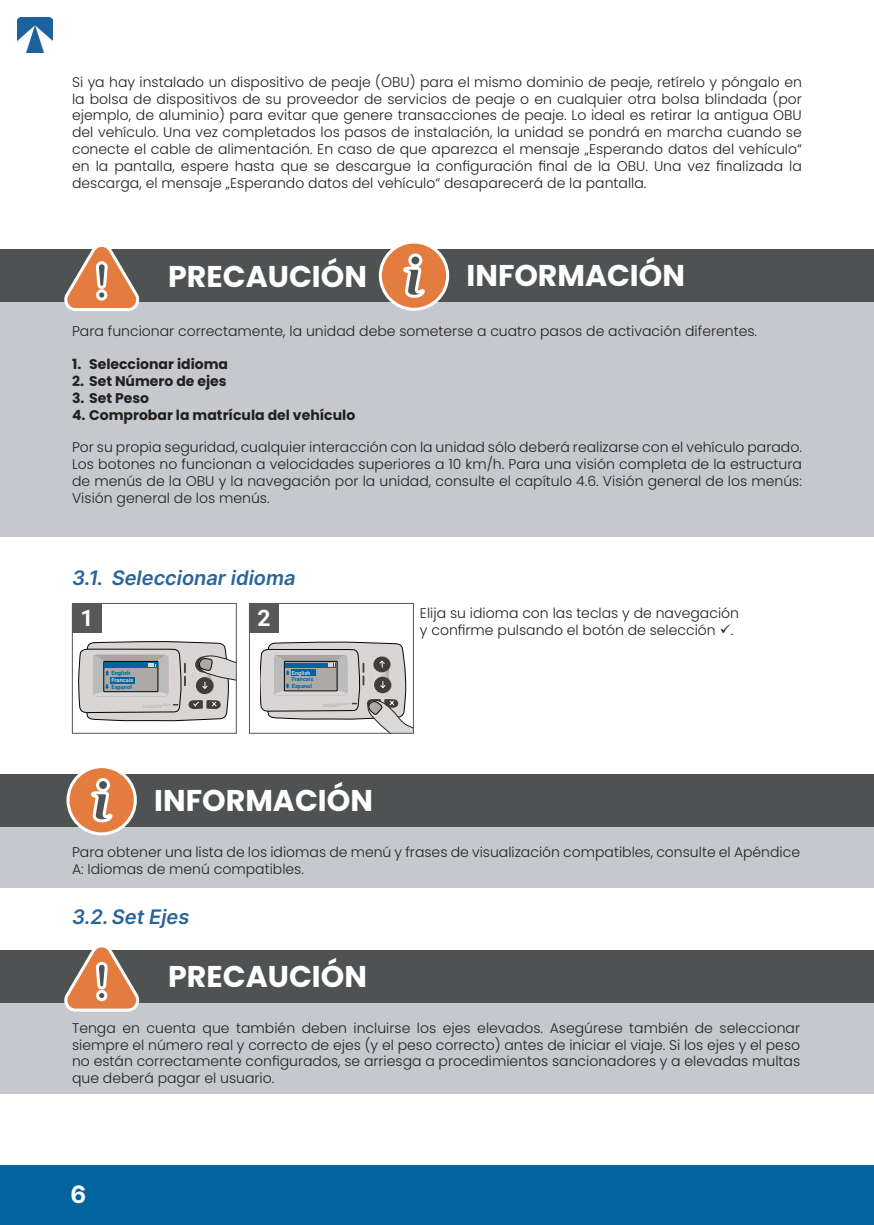
<style>
.page{position:relative;width:874px;height:1225px;background:#fff}
.page>*{position:absolute;margin:0;border:0;box-sizing:border-box;transform-origin:0 0}
.t1{font:700 30px "Poppins";color:#fff}
.t2{font:24px "Inter";color:#fff}
.t3{font:700 22.8px "Roboto";color:#fff}
.t4{font:20px "Inter";color:#27659b}
.t5{font:300 14px/16.8px "Poppins";color:#231f20;text-align:justify}
.t6{font:700 14px "Poppins";color:#231f20}
.t7{font:700 5.8px "Roboto";color:#00649e}
.t8{font:700 5.8px "Roboto";color:#d8d5d4}
.t9{font:700 5.6px/6.6px "Roboto";color:#00649e}
.t10{font:700 5.6px "Roboto";color:#d8d5d4}
</style>
<div class="page">
<div style="left:0;top:1165px;width:873px;height:60px;background:#00649e"></div>
<hr style="left:873px;top:1165px;width:1px;height:60px;background:#00649e">
<img style="left:17px;top:17px;width:35px;height:35px">
<div style="left:0;top:249px;width:873px;height:287px;background:#c5c9ce"></div>
<div style="left:0;top:249px;width:873px;height:53px;background:#4f5252"></div>
<svg style="left:64px;top:246px;width:76px;height:65px"></svg>
<svg style="left:378px;top:243px;width:72px;height:68px"></svg>
<svg style="left:260px;top:641px;width:151px;height:90px"></svg>
<div style="left:249px;top:603px;width:164px;height:130px;border:1px solid #57585a"></div>
<div style="left:249px;top:603px;width:30px;height:30px;background:#57585a"></div>
<div style="left:72px;top:603px;width:30px;height:30px;background:#57585a"></div>
<svg style="left:79px;top:641px;width:155px;height:80px"></svg>
<div style="left:110px;top:676px;width:25px;height:7px;background:#00649e"></div>
<div style="left:72px;top:603px;width:164px;height:130px;border:1px solid #57585a"></div>
<div style="left:0;top:774px;width:873px;height:114px;background:#c5c9ce"></div>
<div style="left:0;top:774px;width:873px;height:52px;background:#4f5252"></div>
<svg style="left:65px;top:768px;width:73px;height:68px"></svg>
<div style="left:0;top:950px;width:873px;height:143px;background:#c5c9ce"></div>
<hr style="left:873px;top:444px;width:1px;height:131px;background:#8b939d">
<div style="left:0;top:950px;width:873px;height:52px;background:#4f5252"></div>
<hr style="left:873px;top:444px;width:1px;height:53px;background:#4f5252">
<svg style="left:61px;top:947px;width:81px;height:65px"></svg>
<p class="t5" style="left:72px;top:73px;width:731px">Si ya hay instalado un dispositivo de peaje (OBU) para el mismo dominio de peaje, retírelo y póngalo en la bolsa de dispositivos de su proveedor de servicios de peaje o en cualquier otra bolsa blindada (por ejemplo, de aluminio) para evitar que genere transacciones de peaje. Lo ideal es retirar la antigua OBU del vehículo. Una vez completados los pasos de instalación, la unidad se pondrá en marcha cuando se conecte el cable de alimentación. En caso de que aparezca el mensaje „Esperando datos del vehículo“ en la pantalla, espere hasta que se descargue la configuración final de la OBU. Una vez finalizada la descarga, el mensaje „Esperando datos del vehículo“ desaparecerá de la pantalla.</p>
<h1 class="t1" style="left:466px;top:258px;width:220px">INFORMACIÓN</h1>
<h1 class="t1" style="left:168px;top:259px;width:200px">PRECAUCIÓN</h1>
<p class="t5" style="left:72px;top:323px;width:686px">Para funcionar correctamente, la unidad debe someterse a cuatro pasos de activación diferentes.</p>
<p class="t6" style="left:72px;top:356px;width:157px">1. Seleccionar idioma</p>
<p class="t6" style="left:72px;top:373px;width:156px">2. Set Número de ejes</p>
<p class="t6" style="left:72px;top:390px;width:78px">3. Set Peso</p>
<p class="t6" style="left:72px;top:407px;width:284px">4. Comprobar la matrícula del vehículo</p>
<p class="t5" style="left:72px;top:439px;width:731px">Por su propia seguridad, cualquier interacción con la unidad sólo deberá realizarse con el vehículo parado.<br>Los botones no funcionan a velocidades superiores a 10 km/h. Para una visión completa de la estructura de menús de la OBU y la navegación por la unidad, consulte el capítulo 4.6. Visión general de los menús:<br>Visión general de los menús.</p>
<h3 class="t4" style="left:72px;top:563px;width:225px">3.1. Seleccionar idioma</h3>
<h3 class="t3" style="left:80px;top:602px;width:15px">1</h3>
<h3 class="t3" style="left:257px;top:602px;width:15px">2</h3>
<p class="t7" style="left:111px;top:669px;width:20px">English</p>
<p class="t8" style="left:111px;top:676px;width:23px">Francais</p>
<p class="t7" style="left:111px;top:683px;width:22px">Espanol</p>
<p class="t10" style="left:292px;top:669px;width:20px">English</p>
<p class="t9" style="left:292px;top:676px;width:23px">Francais<br>Espanol</p>
<p class="t5" style="left:420px;top:604px;width:320px">Elija su idioma con las teclas y de navegación y confirme pulsando el botón de selección ✓.</p>
<h1 class="t1" style="left:154px;top:783px;width:220px">INFORMACIÓN</h1>
<p class="t5" style="left:72px;top:843px;width:729px">Para obtener una lista de los idiomas de menú y frases de visualización compatibles, consulte el Apéndice<br>A: Idiomas de menú compatibles.</p>
<h3 class="t4" style="left:72px;top:901px;width:119px">3.2.Set Ejes</h3>
<h1 class="t1" style="left:168px;top:959px;width:200px">PRECAUCIÓN</h1>
<p class="t5" style="left:72px;top:1019px;width:729px">Tenga en cuenta que también deben incluirse los ejes elevados. Asegúrese también de seleccionar siempre el número real y correcto de ejes (y el peso correcto) antes de iniciar el viaje. Si los ejes y el peso no están correctamente configurados, se arriesga a procedimientos sancionadores y a elevadas multas que deberá pagar el usuario.</p>
<h2 class="t2" style="left:70px;top:1176px;width:17px">6</h2>
</div>
